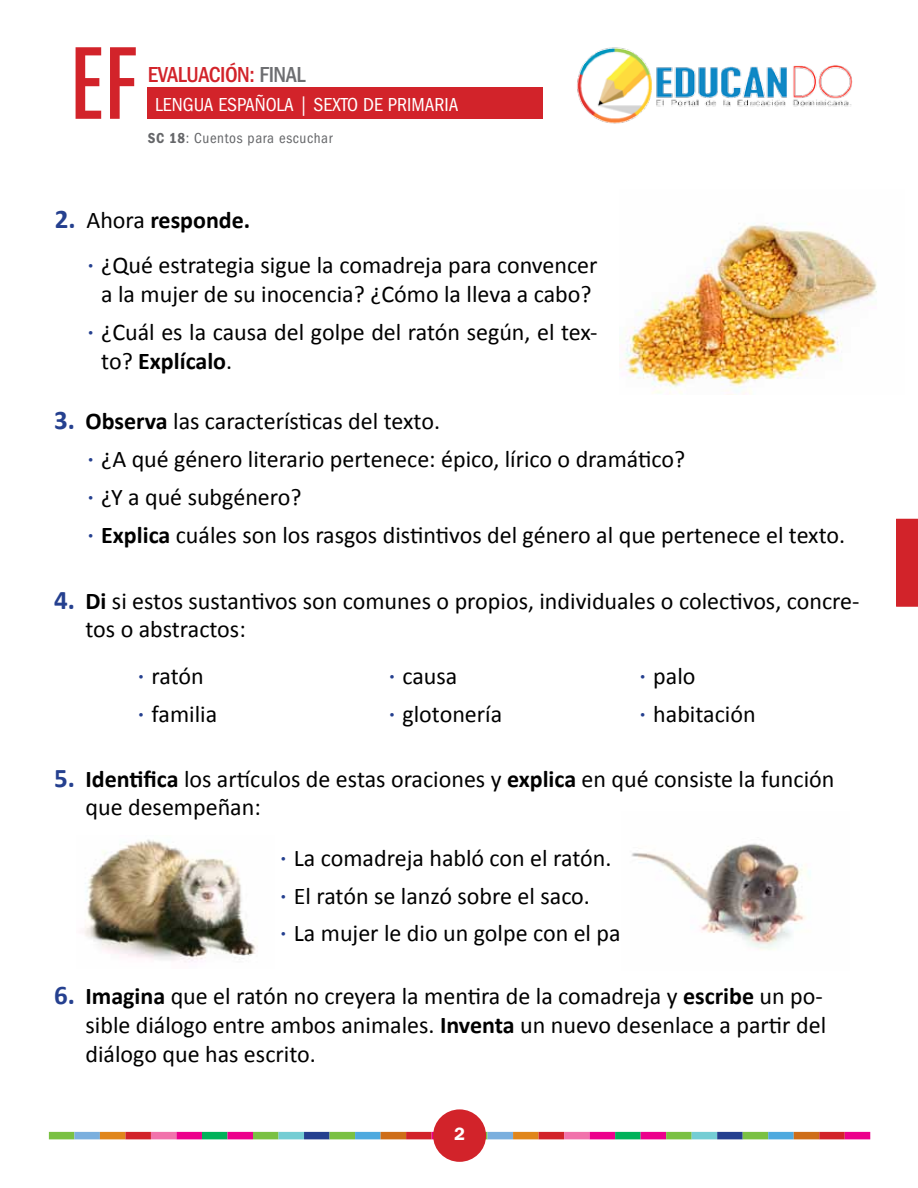
<style>
.page{position:relative;width:918px;height:1188px;background:#fff}
.page>*{position:absolute;margin:0;border:0;box-sizing:border-box;transform-origin:0 0}
.t1{font:500 condensed 94.95px "Futura";color:#d2232a}
.t2{font:24px/28.8px "Calibri";color:#000}
.t3{font:700 24px "Calibri";color:#000}
.t4{font:500 condensed 22.5px "ITC Franklin Gothic Std";letter-spacing:-.02em;color:#d2232a}
.t5{font:condensed 19.5px "ITC Franklin Gothic Std";color:#fff}
.t6{font:600 18px "ITC Franklin Gothic Std";color:#fff}
.t7{font:condensed 15px "ITC Franklin Gothic Std";letter-spacing:.04em;color:#656669}
.s1{color:#6d6e71}
.s2{font-family:"ITC Franklin Gothic Std Dm Cd";font-stretch:normal}
.s3{font-size:27px;color:#25408f}
.s4{font-weight:400}
.s5{font-family:"ITC Franklin Gothic Std";font-size:21px;color:#25408f}
.s6{font-weight:700}
.s7{font-weight:700;font-size:27px;color:#25408f}
</style>
<div class="page">
<div style="left:49px;top:1132px;width:25px;height:7px;background:#7ac143"></div>
<div style="left:74px;top:1132px;width:26px;height:7px;background:#7bafde"></div>
<div style="left:100px;top:1132px;width:25px;height:7px;background:#e0861b"></div>
<div style="left:125px;top:1132px;width:26px;height:7px;background:#d2232a"></div>
<div style="left:151px;top:1132px;width:25px;height:7px;background:#f173ac"></div>
<div style="left:176px;top:1132px;width:26px;height:7px;background:#ec008c"></div>
<div style="left:202px;top:1132px;width:25px;height:7px;background:#00b25a"></div>
<div style="left:227px;top:1132px;width:26px;height:7px;background:#ec008c"></div>
<div style="left:253px;top:1132px;width:26px;height:7px;background:#7ac143"></div>
<div style="left:279px;top:1132px;width:25px;height:7px;background:#74cdd4"></div>
<div style="left:304px;top:1132px;width:26px;height:7px;background:#25408f"></div>
<div style="left:330px;top:1132px;width:25px;height:7px;background:#7ac143"></div>
<div style="left:355px;top:1132px;width:26px;height:7px;background:#4faadf"></div>
<div style="left:381px;top:1132px;width:25px;height:7px;background:#ce6e19"></div>
<div style="left:406px;top:1132px;width:26px;height:7px;background:#d2232a"></div>
<div style="left:432px;top:1132px;width:25px;height:7px;background:#ec008c"></div>
<div style="left:462px;top:1132px;width:26px;height:7px;background:#7ac143"></div>
<div style="left:488px;top:1132px;width:25px;height:7px;background:#7bafde"></div>
<div style="left:513px;top:1132px;width:26px;height:7px;background:#e0861b"></div>
<div style="left:539px;top:1132px;width:25px;height:7px;background:#d2232a"></div>
<div style="left:564px;top:1132px;width:26px;height:7px;background:#f173ac"></div>
<div style="left:590px;top:1132px;width:25px;height:7px;background:#ec008c"></div>
<div style="left:615px;top:1132px;width:26px;height:7px;background:#00b25a"></div>
<div style="left:641px;top:1132px;width:25px;height:7px;background:#ec008c"></div>
<div style="left:666px;top:1132px;width:26px;height:7px;background:#7ac143"></div>
<div style="left:692px;top:1132px;width:25px;height:7px;background:#74cdd4"></div>
<div style="left:717px;top:1132px;width:26px;height:7px;background:#25408f"></div>
<div style="left:743px;top:1132px;width:25px;height:7px;background:#7ac143"></div>
<div style="left:768px;top:1132px;width:26px;height:7px;background:#4faadf"></div>
<div style="left:794px;top:1132px;width:25px;height:7px;background:#ce6e19"></div>
<div style="left:819px;top:1132px;width:26px;height:7px;background:#d2232a"></div>
<div style="left:845px;top:1132px;width:25px;height:7px;background:#ec008c"></div>
<div style="left:433px;top:1109px;width:53px;height:53px;background:#d2232a;border-radius:50%"></div>
<div style="left:896px;top:519px;width:22px;height:88px;background:#d2232a"></div>
<img style="left:619px;top:223px;width:258px;height:171px">
<img style="left:631px;top:843px;width:180px;height:107px">
<img style="left:84px;top:839px;width:172px;height:123px">
<div style="left:148px;top:87px;width:395px;height:31px;background:#d2232a"></div>
<img style="left:577px;top:47px;width:276px;height:77px">
<h1 class="t1" style="left:70px;top:23px;width:69px">EF</h1>
<p class="t4" style="left:148px;top:62px;width:159px">EVALUACIÓN: <span class="s1">FINAL</span></p>
<p class="t5" style="left:155px;top:94px;width:305px">lengua española | SEXTO de primaria</p>
<p class="t7" style="left:148px;top:130px;width:187px"><span class="s2">SC 18</span>: Cuentos para escuchar</p>
<p class="t3" style="left:55px;top:205px;width:197px"><span class="s3">2.</span> <span class="s4">Ahora</span> responde.</p>
<p class="t2" style="left:85px;top:251px;width:515px;text-align:center"><span class="s5">•</span> ¿Qué estrategia sigue la comadreja para convencer a la mujer de su inocencia? ¿Cómo la lleva a cabo?</p>
<p class="t2" style="left:101px;top:317px;width:498px;text-indent:-17px"><span class="s5">•</span> ¿Cuál es la causa del golpe del ratón según, el tex&shy;to? <span class="s6">Explícalo</span>.</p>
<p class="t2" style="left:54px;top:407px;width:388px"><span class="s7">3.</span> <span class="s6">Observa</span> las características del texto.</p>
<p class="t2" style="left:85px;top:445px;width:602px"><span class="s5">•</span> ¿A qué género literario pertenece: épico, lírico o dramático?</p>
<p class="t2" style="left:85px;top:483px;width:219px"><span class="s5">•</span> ¿Y a qué subgénero?</p>
<p class="t2" style="left:85px;top:520px;width:762px"><span class="s5">•</span> <span class="s6">Explica</span> cuáles son los rasgos distintivos del género al que pertenece el texto.</p>
<p class="t2" style="left:86px;top:586px;width:776px;text-indent:-32px"><span class="s7">4.</span> <span class="s6">Di</span> si estos sustantivos son comunes o propios, individuales o colectivos, concre&shy;tos o abstractos:</p>
<p class="t2" style="left:135px;top:662px;width:70px"><span class="s5">•</span> ratón</p>
<p class="t2" style="left:135px;top:700px;width:84px"><span class="s5">•</span> familia</p>
<p class="t2" style="left:386px;top:662px;width:73px"><span class="s5">•</span> causa</p>
<p class="t2" style="left:386px;top:700px;width:118px"><span class="s5">•</span> glotonería</p>
<p class="t2" style="left:637px;top:662px;width:60px"><span class="s5">•</span> palo</p>
<p class="t2" style="left:637px;top:700px;width:121px"><span class="s5">•</span> habitación</p>
<p class="t2" style="left:86px;top:764px;width:750px;text-indent:-32px"><span class="s7">5.</span> <span class="s6">Identifica</span> los artículos de estas oraciones y <span class="s6">explica</span> en qué consiste la función que desempeñan:</p>
<p class="t2" style="left:277px;top:844px;width:336px"><span class="s5">•</span> La comadreja habló con el ratón.</p>
<p class="t2" style="left:277px;top:881px;width:314px"><span class="s5">•</span> El ratón se lanzó sobre el saco.</p>
<p class="t2" style="left:277px;top:919px;width:369px"><span class="s5">•</span> La mujer le dio un golpe con el palo.</p>
<p class="t2" style="left:86px;top:982px;width:742px;text-indent:-32px"><span class="s7">6.</span> <span class="s6">Imagina</span> que el ratón no creyera la mentira de la comadreja y <span class="s6">escribe</span> un po&shy;sible diálogo entre ambos animales. <span class="s6">Inventa</span> un nuevo desenlace a partir del diálogo que has escrito.</p>
<p class="t6" style="left:454px;top:1123px;width:12px">2</p>
</div>
